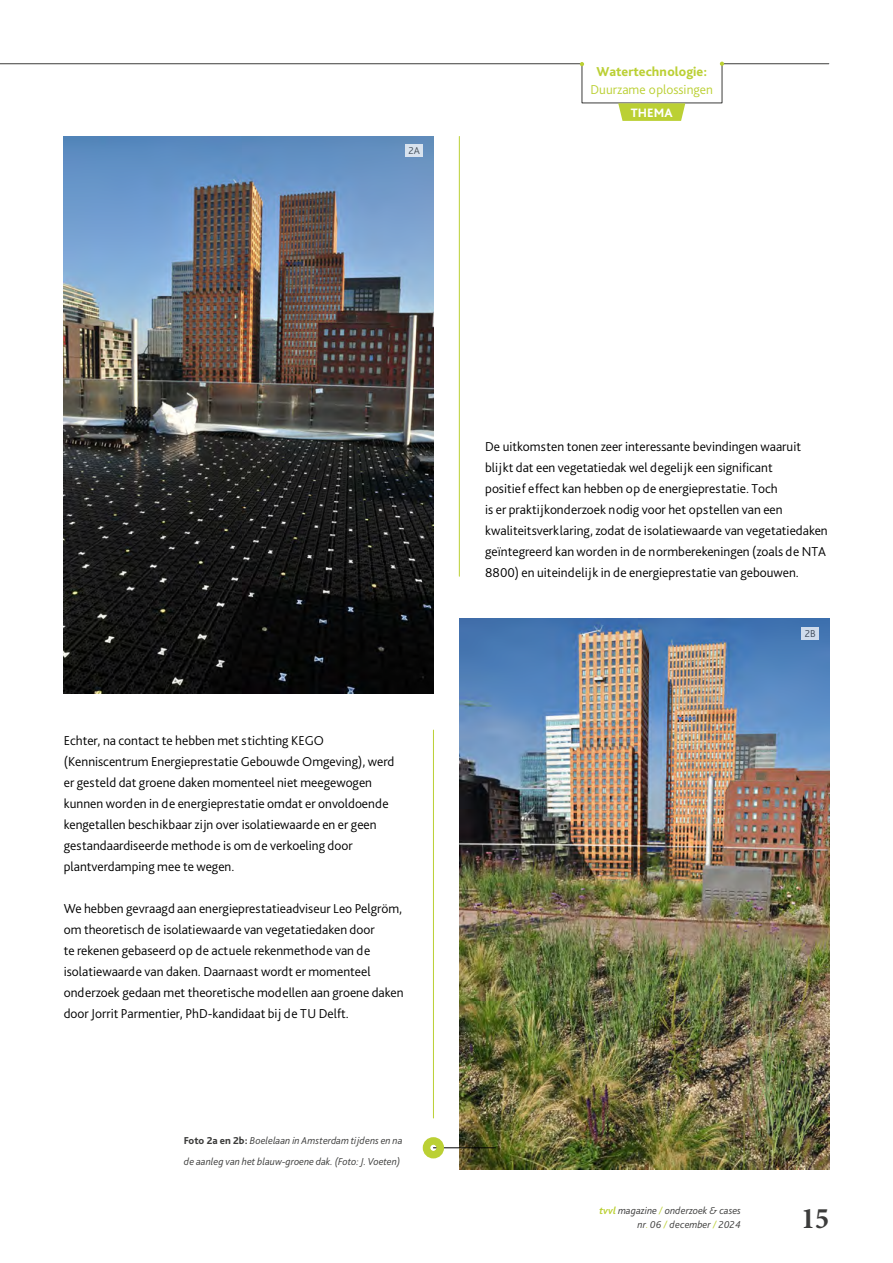
<style>
.page{position:relative;width:893px;height:1263px;background:#fff}
.page>*{position:absolute;margin:0;border:0;box-sizing:border-box;transform-origin:0 0}
.t1{font:700 condensed 30px "Minion Pro";color:#3c3c3b}
.t2{font:300 13.5px/21px "Bliss Pro";color:#000}
.t3{font:300 13.5px "Bliss Pro";color:#bbd034}
.t4{font:800 13.5px "Bliss Pro";color:#bbd034}
.t5{font:800 12.75px "Bliss Pro";color:#fff}
.t6{font:italic 300 10.5px/13.5px "Bliss Pro";color:#3c3c3b;text-align:right}
.t7{font:300 10.5px "Bliss Pro";color:#3c3c3b}
.s1{font-weight:800;font-style:normal}
.s2{font-weight:700;color:#bbd034}
.s3{color:#bbd034}
</style>
<div class="page">
<hr style="left:0;top:63px;width:581px;height:1px;background:#3c3c3b">
<img style="left:64px;top:136px;width:370px;height:557px">
<hr style="left:722px;top:63px;width:107px;height:1px;background:#3c3c3b">
<svg style="left:580px;top:62px;width:4px;height:4px"></svg>
<svg style="left:720px;top:62px;width:4px;height:4px"></svg>
<svg style="left:618px;top:103px;width:67px;height:18px"></svg>
<img style="left:459px;top:619px;width:370px;height:550px">
<hr style="left:433px;top:1147px;width:63px;height:1px;background:#000">
<div style="left:423px;top:1137px;width:21px;height:21px;border:8px solid #bbd034;border-radius:50%"></div>
<hr style="left:433px;top:730px;width:1px;height:388px;background:#bbd034">
<hr style="left:459px;top:136px;width:1px;height:440px;background:#bbd034">
<div style="left:405px;top:144px;width:18px;height:13px;background:#d8e3ee"></div>
<div style="left:801px;top:627px;width:18px;height:13px;background:#cfdceb"></div>
<p class="t7" style="left:408px;top:144px;width:13px">2A</p>
<p class="t4" style="left:596px;top:63px;width:112px">Watertechnologie:</p>
<p class="t3" style="left:591px;top:81px;width:124px">Duurzame oplossingen</p>
<p class="t5" style="left:631px;top:104px;width:43px">THEMA</p>
<p class="t2" style="left:64px;top:729px;width:332px">Echter, na contact te hebben met stichting KEGO (Kenniscentrum Energieprestatie Gebouwde Omgeving), werd er gesteld dat groene daken momenteel niet meegewogen kunnen worden in de energieprestatie omdat er onvoldoende kengetallen beschikbaar zijn over isolatiewaarde en er geen gestandaardiseerde methode is om de verkoeling door plantverdamping mee te wegen.</p>
<p class="t2" style="left:64px;top:897px;width:341px">We hebben gevraagd aan energieprestatieadviseur Leo Pelgröm, om theoretisch de isolatiewaarde van vegetatiedaken door<br>te rekenen gebaseerd op de actuele rekenmethode van de isolatiewaarde van daken. Daarnaast wordt er momenteel onderzoek gedaan met theoretische modellen aan groene daken door Jorrit Parmentier, PhD-kandidaat bij de TU Delft.</p>
<p class="t6" style="left:184px;top:1129px;width:220px;line-height:21px;text-align:left"><span class="s1">Foto 2a en 2b:</span> Boelelaan in Amsterdam tijdens en na de aanleg van het blauw-groene dak. (Foto: J. Voeten)</p>
<p class="t2" style="left:485px;top:435px;width:344px">De uitkomsten tonen zeer interessante bevindingen waaruit blijkt dat een vegetatiedak wel degelijk een significant<br>positief effect kan hebben op de energieprestatie. Toch<br>is er praktijkonderzoek nodig voor het opstellen van een kwaliteitsverklaring, zodat de isolatiewaarde van vegetatiedaken geïntegreerd kan worden in de normberekeningen (zoals de NTA 8800) en uiteindelijk in de energieprestatie van gebouwen.</p>
<p class="t7" style="left:805px;top:627px;width:12px">2B</p>
<p class="t6" style="left:599px;top:1204px;width:143px"><span class="s2">tvvl</span> magazine <span class="s3">/</span> onderzoek &amp; cases nr<span class="s3">.</span> 06 <span class="s3">/</span> december <span class="s3">/</span> 2024</p>
<h1 class="t1" style="left:801px;top:1197px;width:29px">15</h1>
</div>
